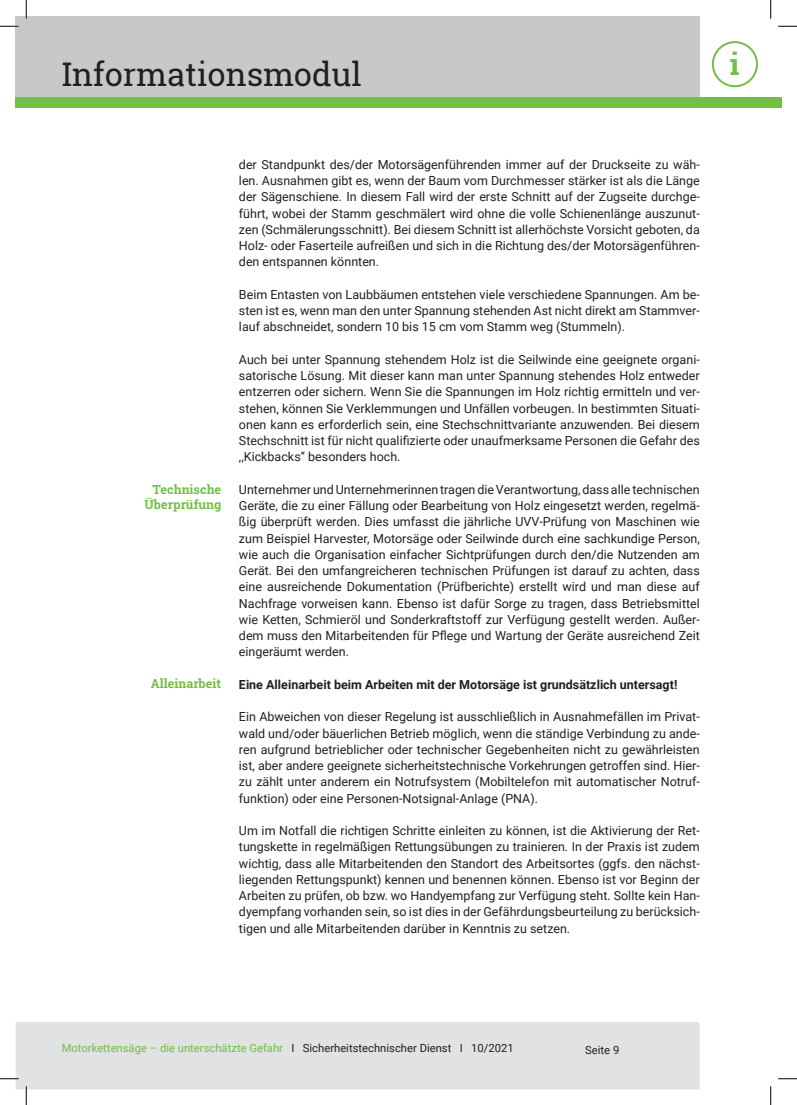
<style>
.page{position:relative;width:797px;height:1105px;background:#fff}
.page>*{position:absolute;margin:0;border:0;box-sizing:border-box;transform-origin:0 0}
.t1{font:32.5px "Roboto Slab";color:#231f20}
.t2{font:700 30px "Roboto Slab";color:#71bf44}
.t3{font:12.5px/16.2px "Roboto";color:#231f20;text-align:justify}
.t4{font:700 12.5px "Roboto";color:#231f20}
.t5{font:700 12.5px/15px "Roboto Slab";color:#71bf44;text-align:right}
.t6{font:11.25px "Roboto";color:#71bf44}
.t7{font:11.25px "Roboto";color:#231f20}
.s1{color:#231f20}
</style>
<div class="page">
<div style="left:16px;top:16px;width:765px;height:86px;background:#c7c8ca"></div>
<div style="left:699px;top:16px;width:82px;height:86px;background:#fff"></div>
<div style="left:16px;top:97px;width:765px;height:11px;background:#71bf44"></div>
<div style="left:712px;top:41px;width:46px;height:46px;border:2px solid #71bf44;border-radius:50%"></div>
<div style="left:16px;top:1022px;width:683px;height:67px;background:#e1e2e4"></div>
<svg style="left:0;top:25px;width:19px;height:2px"></svg>
<svg style="left:778px;top:25px;width:19px;height:2px"></svg>
<svg style="left:0;top:1078px;width:19px;height:1px"></svg>
<svg style="left:778px;top:1078px;width:19px;height:1px"></svg>
<svg style="left:25px;top:0;width:2px;height:19px"></svg>
<svg style="left:25px;top:1086px;width:2px;height:19px"></svg>
<svg style="left:770px;top:0;width:1px;height:19px"></svg>
<svg style="left:770px;top:1086px;width:1px;height:19px"></svg>
<h1 class="t1" style="left:62px;top:52px;width:301px">Informationsmodul</h1>
<h2 class="t2" style="left:729px;top:43px;width:11px">i</h2>
<p class="t5" style="left:144px;top:481px;width:78px">Technische<br>Überprüfung</p>
<p class="t5" style="left:151px;top:676px;width:72px">Alleinarbeit</p>
<p class="t3" style="left:239px;top:156px;width:462px">der Standpunkt des/der Motorsägenführenden immer auf der Druckseite zu wäh&shy;len. Ausnahmen gibt es, wenn der Baum vom Durchmesser stärker ist als die Länge der Sägenschiene. In diesem Fall wird der erste Schnitt auf der Zugseite durchge&shy;führt, wobei der Stamm geschmälert wird ohne die volle Schienenlänge auszunut&shy;zen (Schmälerungsschnitt). Bei diesem Schnitt ist allerhöchste Vorsicht geboten, da Holz- oder Faserteile aufreißen und sich in die Richtung des/der Motorsägenführen&shy;den entspannen könnten.</p>
<p class="t3" style="left:239px;top:286px;width:462px">Beim Entasten von Laubbäumen entstehen viele verschiedene Spannungen. Am be&shy;sten ist es, wenn man den unter Spannung stehenden Ast nicht direkt am Stammver&shy;lauf abschneidet, sondern 10 bis 15 cm vom Stamm weg (Stummeln).</p>
<p class="t3" style="left:239px;top:351px;width:462px">Auch bei unter Spannung stehendem Holz ist die Seilwinde eine geeignete organi&shy;satorische Lösung. Mit dieser kann man unter Spannung stehendes Holz entweder entzerren oder sichern. Wenn Sie die Spannungen im Holz richtig ermitteln und ver&shy;stehen, können Sie Verklemmungen und Unfällen vorbeugen. In bestimmten Situati&shy;onen kann es erforderlich sein, eine Stechschnittvariante anzuwenden. Bei diesem Stechschnitt ist für nicht qualifizierte oder unaufmerksame Personen die Gefahr des ,,Kickbacks‘‘ besonders hoch.</p>
<p class="t3" style="left:239px;top:481px;width:462px">Unternehmer und Unternehmerinnen tragen die Verantwortung, dass alle technischen Geräte, die zu einer Fällung oder Bearbeitung von Holz eingesetzt werden, regelmä&shy;ßig überprüft werden. Dies umfasst die jährliche UVV-Prüfung von Maschinen wie zum Beispiel Harvester, Motorsäge oder Seilwinde durch eine sachkundige Person, wie auch die Organisation einfacher Sichtprüfungen durch den/die Nutzenden am Gerät. Bei den umfangreicheren technischen Prüfungen ist darauf zu achten, dass eine ausreichende Dokumentation (Prüfberichte) erstellt wird und man diese auf Nachfrage vorweisen kann. Ebenso ist dafür Sorge zu tragen, dass Betriebsmittel wie Ketten, Schmieröl und Sonderkraftstoff zur Verfügung gestellt werden. Außer&shy;dem muss den Mitarbeitenden für Pflege und Wartung der Geräte ausreichend Zeit eingeräumt werden.</p>
<p class="t4" style="left:239px;top:676px;width:440px">Eine Alleinarbeit beim Arbeiten mit der Motorsäge ist grundsätzlich untersagt!</p>
<p class="t3" style="left:239px;top:708px;width:462px">Ein Abweichen von dieser Regelung ist ausschließlich in Ausnahmefällen im Privat&shy;wald und/oder bäuerlichen Betrieb möglich, wenn die ständige Verbindung zu ande&shy;ren aufgrund betrieblicher oder technischer Gegebenheiten nicht zu gewährleisten ist, aber andere geeignete sicherheitstechnische Vorkehrungen getroffen sind. Hier&shy;zu zählt unter anderem ein Notrufsystem (Mobiltelefon mit automatischer Notruf&shy;funktion) oder eine Personen-Notsignal-Anlage (PNA).</p>
<p class="t3" style="left:239px;top:822px;width:462px">Um im Notfall die richtigen Schritte einleiten zu können, ist die Aktivierung der Ret&shy;tungskette in regelmäßigen Rettungsübungen zu trainieren. In der Praxis ist zudem wichtig, dass alle Mitarbeitenden den Standort des Arbeitsortes (ggfs. den nächst&shy;liegenden Rettungspunkt) kennen und benennen können. Ebenso ist vor Beginn der Arbeiten zu prüfen, ob bzw. wo Handyempfang zur Verfügung steht. Sollte kein Han&shy;dyempfang vorhanden sein, so ist dies in der Gefährdungsbeurteilung zu berücksich&shy;tigen und alle Mitarbeitenden darüber in Kenntnis zu setzen.</p>
<p class="t6" style="left:62px;top:1040px;width:453px">Motorkettensäge – die unterschätzte Gefahr <span class="s1">I Sicherheitstechnischer Dienst I 10/2021</span></p>
<p class="t7" style="left:585px;top:1042px;width:36px">Seite 9</p>
</div>
